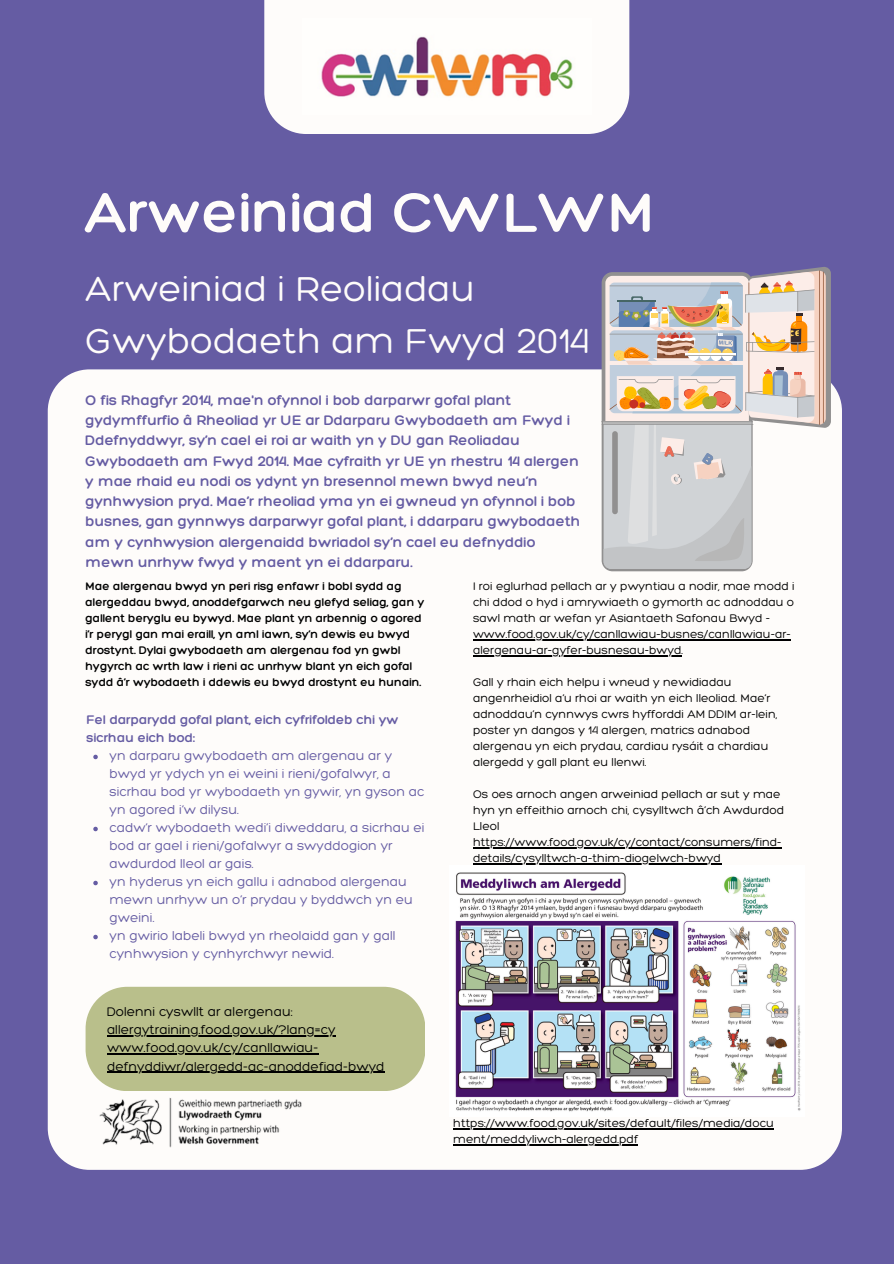
<style>
.page{position:relative;width:894px;height:1264px;background:#fff}
.page>*{position:absolute;margin:0;border:0;box-sizing:border-box;transform-origin:0 0}
.t1{font:300 60px "Hero";color:#fefcfa}
.t2{font:300 37.5px/51.8px "Hero";color:#fefcfa}
.t3{font:300 15px/20.2px "Hero";color:#655ca3}
.t4{font:300 13.5px/18px "Hero";color:#655ca3}
.t5{font:300 13.5px/18px "Hero";color:#000}
.t6{font:300 13.5px/18px "Hero";color:#655ca3}
.t7{font:300 12px/16px "Hero";color:#000}
.t8{font:300 12px/16px "Hero";color:#000}
</style>
<div class="page">
<div style="left:0;top:0;width:893px;height:1263px;background:#655ca3"></div>
<div style="left:264px;top:0;width:365px;height:134px;background:#fefcfa"></div>
<img style="left:321px;top:36px;width:252px;height:61px">
<div style="left:48px;top:369px;width:793px;height:800px;background:#fefcfa"></div>
<hr style="left:601px;top:421px;width:151px;height:1px;background:#919090">
<hr style="left:601px;top:424px;width:152px;height:1px;background:#919090">
<svg style="left:603px;top:267px;width:227px;height:302px;background:#d6d0cb"></svg>
<img style="left:449px;top:865px;width:355px;height:250px">
<svg style="left:85px;top:986px;width:340px;height:105px;background:#b9bf8e"></svg>
<img style="left:86px;top:1059px;width:223px;height:111px">
<svg style="left:93px;top:754px;width:5px;height:5px"></svg>
<svg style="left:93px;top:826px;width:5px;height:5px"></svg>
<svg style="left:93px;top:880px;width:5px;height:5px"></svg>
<svg style="left:93px;top:934px;width:5px;height:5px"></svg>
<hr style="left:473px;top:639px;width:317px;height:1px;background:#000">
<hr style="left:473px;top:655px;width:208px;height:1px;background:#000">
<hr style="left:473px;top:847px;width:308px;height:1px;background:#000">
<hr style="left:473px;top:863px;width:247px;height:1px;background:#000">
<hr style="left:107px;top:1035px;width:228px;height:1px;background:#000">
<hr style="left:107px;top:1053px;width:211px;height:1px;background:#000">
<hr style="left:107px;top:1071px;width:277px;height:1px;background:#000">
<hr style="left:453px;top:1127px;width:320px;height:1px;background:#000">
<hr style="left:453px;top:1143px;width:185px;height:1px;background:#000">
<p class="t1" style="left:85px;top:175px;width:572px">Arweiniad CWLWM</p>
<h3 class="t2" style="left:85px;top:262px;width:505px">Arweiniad i Reoliadau<br>Gwybodaeth am Fwyd 2014</h3>
<p class="t3" style="left:85px;top:389px;width:496px">O fis Rhagfyr 2014, mae'n ofynnol i bob darparwr gofal plant gydymffurfio â Rheoliad yr UE ar Ddarparu Gwybodaeth am Fwyd i Ddefnyddwyr, sy’n cael ei roi ar waith yn y DU gan Reoliadau Gwybodaeth am Fwyd 2014. Mae cyfraith yr UE yn rhestru 14 alergen y mae rhaid eu nodi os ydynt yn bresennol mewn bwyd neu’n gynhwysion pryd. Mae’r rheoliad yma yn ei gwneud yn ofynnol i bob busnes, gan gynnwys darparwyr gofal plant, i ddarparu gwybodaeth am y cynhwysion alergenaidd bwriadol sy’n cael eu defnyddio mewn unrhyw fwyd y maent yn ei ddarparu.</p>
<p class="t8" style="left:85px;top:578px;width:317px">Mae alergenau bwyd yn peri risg enfawr i bobl sydd ag</p>
<p class="t8" style="left:85px;top:594px;width:340px">alergeddau bwyd, anoddefgarwch neu glefyd seliag, gan y gallent beryglu eu bywyd. Mae plant yn arbennig o agored i’r perygl gan mai eraill, yn aml iawn, sy’n dewis eu bwyd drostynt. Dylai gwybodaeth am alergenau fod yn gwbl hygyrch ac wrth law i rieni ac unrhyw blant yn eich gofal sydd â’r wybodaeth i ddewis eu bwyd drostynt eu hunain.</p>
<p class="t6" style="left:86px;top:710px;width:314px">Fel darparydd gofal plant, eich cyfrifoldeb chi yw sicrhau eich bod:</p>
<p class="t4" style="left:109px;top:746px;width:316px">yn darparu gwybodaeth am alergenau ar y bwyd yr ydych yn ei weini i rieni/gofalwyr, a sicrhau bod yr wybodaeth yn gywir, yn gyson ac yn agored i’w dilysu.</p>
<p class="t4" style="left:109px;top:818px;width:316px">cadw’r wybodaeth wedi’i diweddaru, a sicrhau ei bod ar gael i rieni/gofalwyr a swyddogion yr awdurdod lleol ar gais.</p>
<p class="t4" style="left:109px;top:872px;width:305px">yn hyderus yn eich gallu i adnabod alergenau mewn unrhyw un o’r prydau y byddwch yn eu gweini.</p>
<h3 class="t4" style="left:109px;top:926px;width:287px">yn gwirio labeli bwyd yn rheolaidd gan y gall cynhwysion y cynhyrchwyr newid.</h3>
<p class="t7" style="left:473px;top:578px;width:323px;text-align:justify">I roi eglurhad pellach ar y pwyntiau a nodir, mae modd i chi ddod o hyd i amrywiaeth o gymorth ac adnoddau o sawl math ar wefan yr Asiantaeth Safonau Bwyd -</p>
<p class="t7" style="left:473px;top:626px;width:319px">www.food.gov.uk/cy/canllawiau-busnes/canllawiau-ar-</p>
<p class="t7" style="left:473px;top:642px;width:212px">alergenau-ar-gyfer-busnesau-bwyd.</p>
<p class="t7" style="left:473px;top:674px;width:260px">Gall y rhain eich helpu i wneud y newidiadau</p>
<p class="t7" style="left:473px;top:690px;width:306px">angenrheidiol a’u rhoi ar waith yn eich lleoliad. Mae’r adnoddau’n cynnwys cwrs hyfforddi AM DDIM ar-lein, poster yn dangos y 14 alergen, matrics adnabod alergenau yn eich prydau, cardiau rysáit a chardiau alergedd y gall plant eu llenwi.</p>
<p class="t7" style="left:473px;top:786px;width:309px">Os oes arnoch angen arweiniad pellach ar sut y mae</p>
<p class="t7" style="left:473px;top:802px;width:312px">hyn yn effeithio arnoch chi, cysylltwch â’ch Awdurdod<br>Lleol</p>
<h3 class="t7" style="left:473px;top:834px;width:310px">https://www.food.gov.uk/cy/contact/consumers/find-</h3>
<p class="t7" style="left:473px;top:850px;width:249px">details/cysylltwch-a-thim-diogelwch-bwyd</p>
<p class="t5" style="left:107px;top:1002px;width:279px">Dolenni cyswllt ar alergenau: allergytraining.food.gov.uk/?lang=cy www.food.gov.uk/cy/canllawiau&shy;defnyddiwr/alergedd-ac-anoddefiad-bwyd</p>
<p class="t7" style="left:453px;top:1114px;width:322px">https://www.food.gov.uk/sites/default/files/media/docu ment/meddyliwch-alergedd.pdf</p>
</div>
